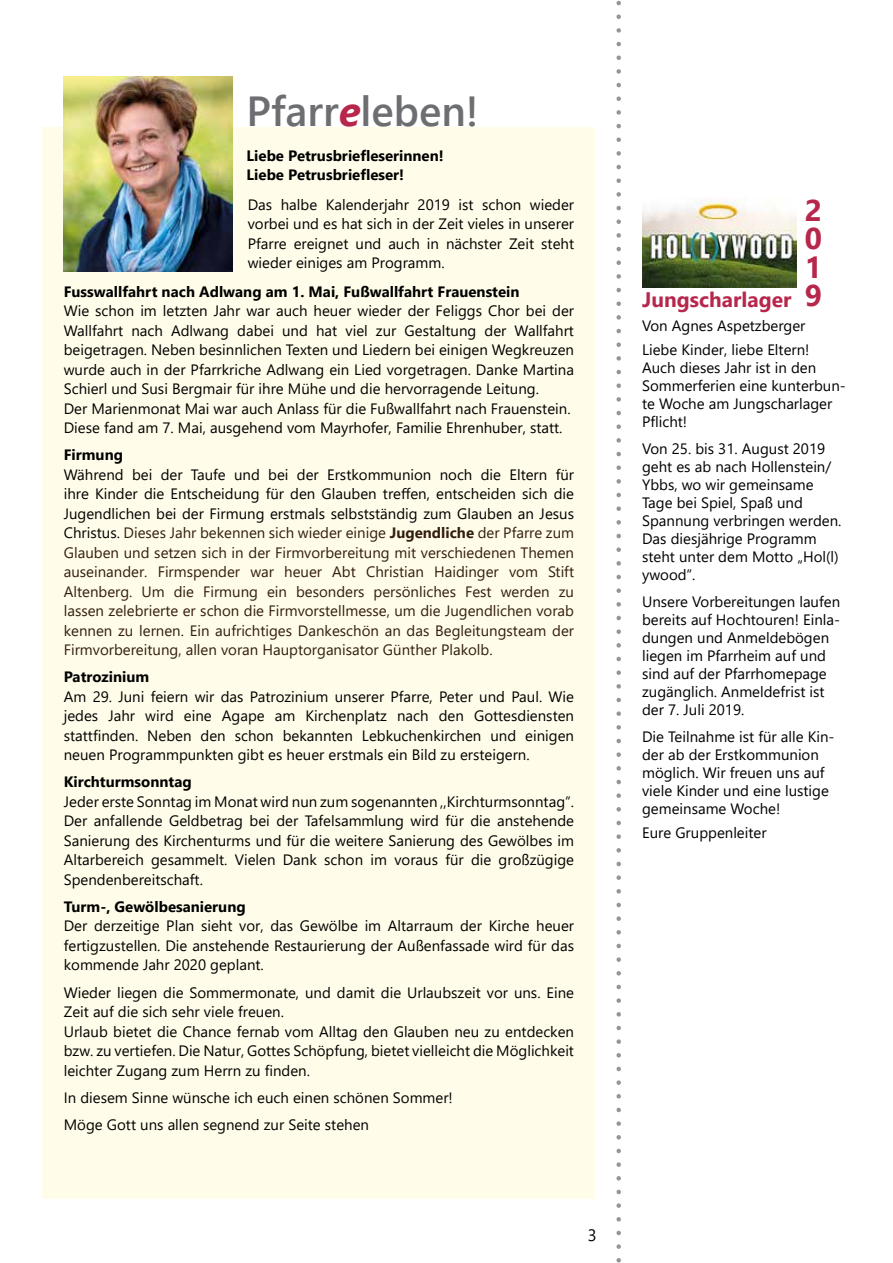
<style>
.page{position:relative;width:893px;height:1263px;background:#fff}
.page>*{position:absolute;margin:0;border:0;box-sizing:border-box;transform-origin:0 0}
.t1{font:600 42px "Segoe UI";color:#6d6e71}
.t2{font:700 30px/28.5px "Segoe UI";color:#b7274c;text-align:justify}
.t3{font:700 21px "Segoe UI";color:#b7274c}
.t4{font:16.5px "Segoe UI";color:#000}
.t5{font:15px/19.5px "Segoe UI";color:#000}
.t6{font:15px/19.5px "Segoe UI";color:#331e0d;text-align:justify}
.t7{font:700 15px/19.5px "Segoe UI";color:#000}
.s1{font-weight:700;font-style:italic;color:#b7274c}
.s2{color:#000}
.s3{font-weight:700}
</style>
<div class="page">
<svg style="left:616px;top:0;width:5px;height:1263px"></svg>
<div style="left:43px;top:128px;width:552px;height:1071px;background:#fffde9"></div>
<img style="left:642px;top:197px;width:154px;height:90px">
<img style="left:64px;top:77px;width:168px;height:194px">
<h1 class="t1" style="left:247px;top:72px;width:234px">Pfarr<span class="s1">e</span>leben!</h1>
<p class="t7" style="left:247px;top:145px;width:199px">Liebe Petrusbriefleserinnen!<br>Liebe Petrusbriefleser!</p>
<p class="t5" style="left:248px;top:193px;width:328px;text-align:justify">Das halbe Kalenderjahr 2019 ist schon wieder vorbei und es hat sich in der Zeit vieles in unserer Pfarre ereignet und auch in nächster Zeit steht wieder einiges am Programm.</p>
<p class="t7" style="left:64px;top:281px;width:457px">Fusswallfahrt nach Adlwang am 1. Mai, Fußwallfahrt Frauenstein</p>
<p class="t5" style="left:64px;top:300px;width:512px">Wie schon im letzten Jahr war auch heuer wieder der Feliggs Chor bei der Wallfahrt nach Adlwang dabei und hat viel zur Gestaltung der Wallfahrt beigetragen. Neben besinnlichen Texten und Liedern bei einigen Wegkreuzen wurde auch in der Pfarrkriche Adlwang ein Lied vorgetragen. Danke Martina Schierl und Susi Bergmair für ihre Mühe und die hervorragende Leitung.<br>Der Marienmonat Mai war auch Anlass für die Fußwallfahrt nach Frauenstein.<br>Diese fand am 7. Mai, ausgehend vom Mayrhofer, Familie Ehrenhuber, statt.</p>
<p class="t7" style="left:64px;top:444px;width:61px">Firmung</p>
<p class="t6" style="left:64px;top:463px;width:512px"><span class="s2">Während bei der Taufe und bei der Erstkommunion noch die Eltern für ihre Kinder die Entscheidung für den Glauben treffen, entscheiden sich die Jugendlichen bei der Firmung erstmals selbstständig zum Glauben an Jesus Christus.</span> Dieses Jahr bekennen sich wieder einige <span class="s3">Jugendliche</span> der Pfarre zum Glauben und setzen sich in der Firmvorbereitung mit verschiedenen Themen auseinander. Firmspender war heuer Abt Christian Haidinger vom Stift Altenberg. Um die Firmung ein besonders persönliches Fest werden zu lassen zelebrierte er schon die Firmvorstellmesse, um die Jugendlichen vorab kennen zu lernen. Ein aufrichtiges Dankeschön an das Begleitungsteam der Firmvorbereitung, allen voran Hauptorganisator Günther Plakolb.</p>
<p class="t7" style="left:64px;top:666px;width:87px">Patrozinium</p>
<p class="t5" style="left:64px;top:685px;width:512px;text-align:justify">Am 29. Juni feiern wir das Patrozinium unserer Pfarre, Peter und Paul. Wie jedes Jahr wird eine Agape am Kirchenplatz nach den Gottesdiensten stattfinden. Neben den schon bekannten Lebkuchenkirchen und einigen neuen Programmpunkten gibt es heuer erstmals ein Bild zu ersteigern.</p>
<p class="t7" style="left:64px;top:771px;width:129px">Kirchturmsonntag</p>
<p class="t5" style="left:64px;top:790px;width:512px;text-align:justify">Jeder erste Sonntag im Monat wird nun zum sogenannten ,,Kirchturmsonntag“.<br>Der anfallende Geldbetrag bei der Tafelsammlung wird für die anstehende Sanierung des Kirchenturms und für die weitere Sanierung des Gewölbes im Altarbereich gesammelt. Vielen Dank schon im voraus für die großzügige Spendenbereitschaft.</p>
<p class="t7" style="left:64px;top:896px;width:183px">Turm-, Gewölbesanierung</p>
<p class="t5" style="left:64px;top:915px;width:512px;text-align:justify">Der derzeitige Plan sieht vor, das Gewölbe im Altarraum der Kirche heuer fertigzustellen. Die anstehende Restaurierung der Außenfassade wird für das kommende Jahr 2020 geplant.</p>
<p class="t5" style="left:64px;top:981px;width:512px">Wieder liegen die Sommermonate, und damit die Urlaubszeit vor uns. Eine Zeit auf die sich sehr viele freuen.<br>Urlaub bietet die Chance fernab vom Alltag den Glauben neu zu entdecken bzw. zu vertiefen. Die Natur, Gottes Schöpfung, bietet vielleicht die Möglichkeit leichter Zugang zum Herrn zu finden.</p>
<p class="t5" style="left:64px;top:1082px;width:391px;line-height:27px">In diesem Sinne wünsche ich euch einen schönen Sommer!<br>Möge Gott uns allen segnend zur Seite stehen</p>
<p class="t4" style="left:588px;top:1219px;width:10px">3</p>
<h2 class="t2" style="left:805px;top:193px;width:19px">2<br>0<br>1<br>9</h2>
<h3 class="t3" style="left:642px;top:279px;width:151px">Jungscharlager</h3>
<p class="t5" style="left:642px;top:312px;width:169px;line-height:24px">Von Agnes Aspetzberger<br>Liebe Kinder, liebe Eltern!</p>
<p class="t5" style="left:642px;top:357px;width:205px;line-height:18px">Auch dieses Jahr ist in den<br>Sommerferien eine kunterbun&shy;te Woche am Jungscharlager<br>Pflicht!</p>
<p class="t5" style="left:642px;top:438px;width:201px;line-height:18px">Von 25. bis 31. August 2019 geht es ab nach Hollenstein/<br>Ybbs, wo wir gemeinsame<br>Tage bei Spiel, Spaß und<br>Spannung verbringen werden.<br>Das diesjährige Programm steht unter dem Motto „Hol(l) ywood“.</p>
<p class="t5" style="left:642px;top:591px;width:200px;line-height:18px">Unsere Vorbereitungen laufen bereits auf Hochtouren! Einla&shy;dungen und Anmeldebögen liegen im Pfarrheim auf und sind auf der Pfarrhomepage zugänglich. Anmeldefrist ist der 7. Juli 2019.</p>
<p class="t5" style="left:642px;top:726px;width:194px;line-height:18px">Die Teilnahme ist für alle Kin&shy;der ab der Erstkommunion möglich. Wir freuen uns auf viele Kinder und eine lustige gemeinsame Woche!</p>
<p class="t5" style="left:642px;top:821px;width:126px">Eure Gruppenleiter</p>
</div>
